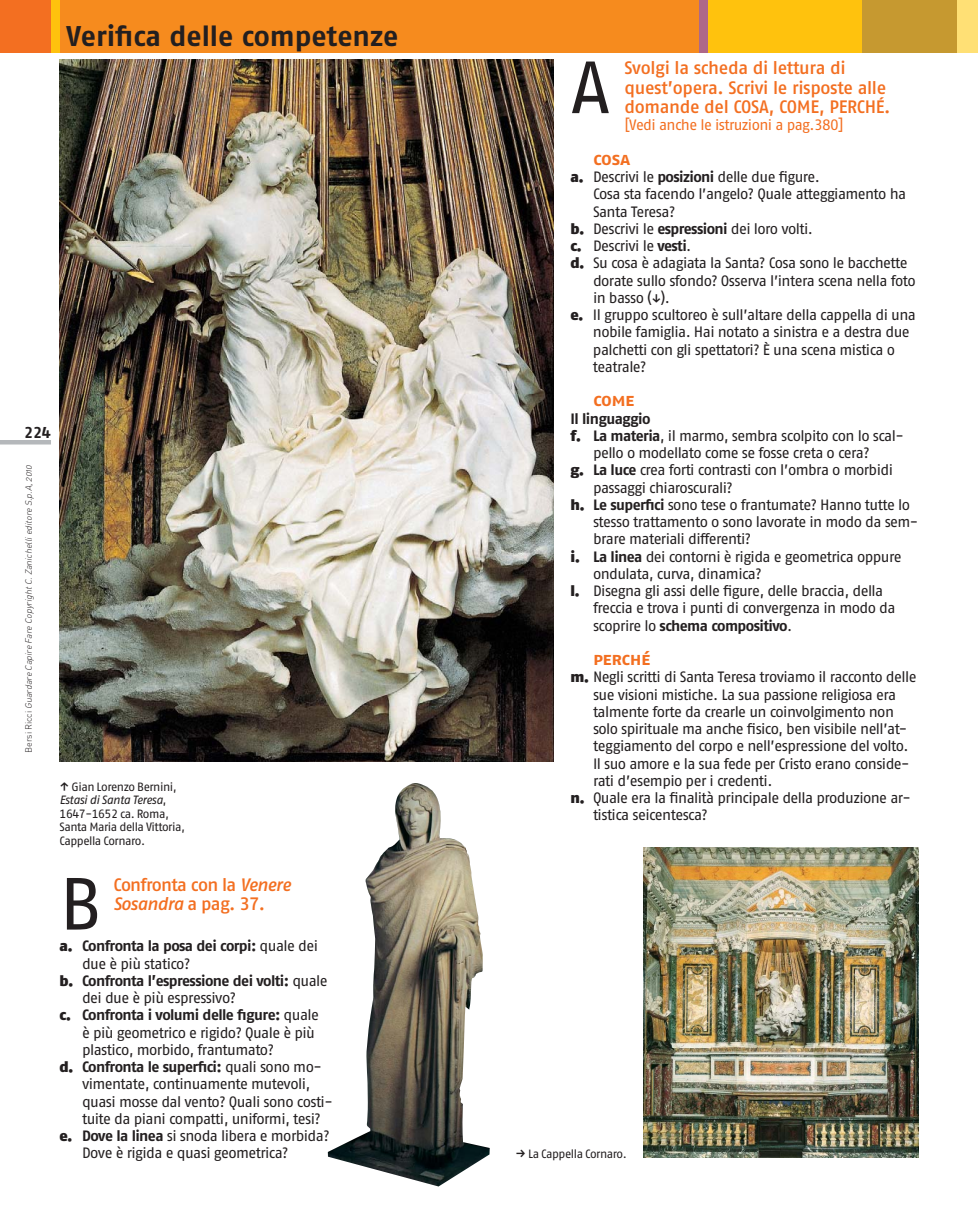
<style>
.page{position:relative;width:978px;height:1212px;background:#fff}
.page>*{position:absolute;margin:0;border:0;box-sizing:border-box;transform-origin:0 0}
.t1{font:73.65px "Fago No Regular Tf Roman";color:#231f20}
.t2{font:28.5px "Fago No Bold Tf Roman";letter-spacing:-.005em;color:#231f20}
.t3{font:18px/19.5px "Fago No Med Tf Roman";letter-spacing:-.02em;color:#f36f21}
.t4{font:18px "Fago No Med Tf Roman";letter-spacing:-.04em;color:#f36f21}
.t5{font:italic 18px "Fago No Med Tf";letter-spacing:-.04em;color:#f36f21}
.t6{font:18px "Fago No Bold Tf Caps";letter-spacing:-.025em;color:#f36f21}
.t7{font:15.75px "Fago No Bold Tf Roman";color:#231f20}
.t8{font:15px/17.2px "Fago No Regular Tf Roman";letter-spacing:-.04em;color:#231f20}
.t9{font:15px "Fago No Bold Tf Roman";letter-spacing:-.04em;color:#231f20}
.t10{font:15px "Fago No Regular Tf Roman";letter-spacing:-.04em;color:#f36f21}
.t11{font:12px/13.5px "Fago No Regular Tf Roman";letter-spacing:-.04em;color:#231f20}
.t12{font:italic 12px "Fago No Regular Tf";letter-spacing:-.04em;color:#231f20}
.t13{font:italic 9px "DIN Light Alternate";color:#231f20}
.s1{font-style:normal}
.s2{font-family:"Fago No Regular Tf Roman";font-style:normal}
.s3{font-family:"Fago No Med Tf";font-style:italic}
.s4{font-family:"Fago No Med Tf Roman";font-style:normal}
.s5{font-family:"Fago No Black Tf Roman"}
.s6{font-family:"Fago No Regular Tf Roman"}
.s7{font-family:"Fago No Bold Tf Roman"}
</style>
<div class="page">
<hr style="left:0;top:440px;width:51px;height:4px;background:#b5b8bb">
<img style="left:60px;top:60px;width:493px;height:702px">
<img style="left:643px;top:848px;width:275px;height:309px">
<div style="left:0;top:0;width:160px;height:52px;background:#f36f21"></div>
<div style="left:60px;top:0;width:639px;height:52px;background:#f68b1e"></div>
<div style="left:52px;top:0;width:8px;height:52px;background:#ffc20d"></div>
<div style="left:927px;top:0;width:51px;height:52px;background:#ffe075"></div>
<div style="left:768px;top:0;width:188px;height:52px;background:#c69930"></div>
<div style="left:699px;top:0;width:163px;height:52px;background:#ffc20d"></div>
<div style="left:699px;top:0;width:9px;height:52px;background:#ae6889"></div>
<img style="left:328px;top:783px;width:162px;height:403px">
<h2 class="t2" style="left:66px;top:19px;width:333px">Verifica delle competenze</h2>
<p class="t7" style="left:24px;top:423px;width:28px">224</p>
<p class="t13" style="left:23px;top:753px;width:291px;rotate:-90deg"><span class="s1">B e rs i R i c c i</span> Guardare Cap ire Fare Copyrig htC.Zanichellieditore S.p .A,2010</p>
<p class="t11" style="left:71px;top:780px;width:107px">Gian Lorenzo Bernini,</p>
<p class="t12" style="left:60px;top:793px;width:108px">Estasi di Santa Teresa<span class="s2">,</span></p>
<p class="t11" style="left:60px;top:807px;width:127px">1647-1652 ca. Roma,<br>Santa Maria della Vittoria,<br>Cappella Cornaro.</p>
<h1 class="t1" style="left:60px;top:862px;width:44px">B</h1>
<p class="t4" style="left:114px;top:874px;width:179px">Confronta con la <span class="s3">Venere</span></p>
<p class="t5" style="left:114px;top:893px;width:153px">Sosandra <span class="s4">a pag. 37.</span></p>
<p class="t9" style="left:60px;top:937px;width:260px"><span class="s5">a.</span> Confronta la posa dei corpi: <span class="s6">quale dei</span></p>
<p class="t8" style="left:82px;top:954px;width:110px">due è più statico?</p>
<p class="t9" style="left:60px;top:972px;width:270px"><span class="s5">b.</span> Confronta l’espressione dei volti: <span class="s6">quale</span></p>
<p class="t8" style="left:82px;top:989px;width:156px">dei due è più espressivo?</p>
<p class="t9" style="left:60px;top:1006px;width:261px"><span class="s5">c.</span> Confronta i volumi delle figure: <span class="s6">quale</span></p>
<p class="t8" style="left:82px;top:1023px;width:235px">è più geometrico e rigido? Quale è più plastico, morbido, frantumato?</p>
<p class="t9" style="left:60px;top:1058px;width:264px"><span class="s5">d.</span> Confronta le superfici: <span class="s6">quali sono mo-</span></p>
<p class="t8" style="left:82px;top:1075px;width:230px">vimentate, continuamente mutevoli,</p>
<p class="t8" style="left:82px;top:1092px;width:252px">quasi mosse dal vento? Quali sono costi-</p>
<p class="t8" style="left:82px;top:1110px;width:240px">tuite da piani compatti, uniformi, tesi?</p>
<p class="t8" style="left:60px;top:1127px;width:272px"><span class="s5">e.</span> <span class="s7">Dove la linea</span> si snoda libera e morbida?</p>
<p class="t8" style="left:82px;top:1144px;width:208px">Dove è rigida e quasi geometrica?</p>
<h1 class="t1" style="left:570px;top:46px;width:41px">A</h1>
<p class="t3" style="left:624px;top:58px;width:268px">Svolgi la scheda di lettura di quest’opera. Scrivi le risposte alle domande del COSA, COME, PERCHÉ.</p>
<p class="t10" style="left:624px;top:117px;width:221px">[Vedi anche le istruzioni a pag.380]</p>
<p class="t6" style="left:593px;top:148px;width:39px">cosa</p>
<p class="t8" style="left:570px;top:168px;width:251px"><span class="s5">a.</span> Descrivi le <span class="s7">posizioni</span> delle due figure.</p>
<p class="t8" style="left:593px;top:185px;width:315px">Cosa sta facendo l’angelo? Quale atteggiamento ha</p>
<p class="t8" style="left:593px;top:203px;width:84px">Santa Teresa?</p>
<p class="t8" style="left:570px;top:220px;width:244px"><span class="s5">b.</span> Descrivi le <span class="s7">espressioni</span> dei loro volti.</p>
<p class="t8" style="left:570px;top:237px;width:122px"><span class="s5">c.</span> Descrivi le <span class="s7">vesti</span>.</p>
<p class="t8" style="left:570px;top:254px;width:339px"><span class="s5">d.</span> Su cosa è adagiata la Santa? Cosa sono le bacchette</p>
<p class="t8" style="left:593px;top:272px;width:324px">dorate sullo sfondo? Osserva l’intera scena nella foto</p>
<p class="t8" style="left:593px;top:289px;width:79px">in basso ( ).</p>
<p class="t8" style="left:570px;top:306px;width:347px"><span class="s5">e.</span> Il gruppo scultoreo è sull’altare della cappella di una</p>
<p class="t8" style="left:593px;top:323px;width:318px">nobile famiglia. Hai notato a sinistra e a destra due</p>
<p class="t8" style="left:593px;top:341px;width:304px">palchetti con gli spettatori? È una scena mistica o</p>
<p class="t8" style="left:593px;top:358px;width:55px">teatrale?</p>
<p class="t6" style="left:593px;top:390px;width:43px">come</p>
<p class="t9" style="left:570px;top:410px;width:82px">Il linguaggio</p>
<p class="t8" style="left:570px;top:427px;width:335px"><span class="s5">f.</span> <span class="s7">La materia</span>, il marmo, sembra scolpito con lo scal-</p>
<p class="t8" style="left:593px;top:444px;width:278px">pello o modellato come se fosse creta o cera?</p>
<p class="t8" style="left:570px;top:461px;width:324px"><span class="s5">g.</span> <span class="s7">La luce</span> crea forti contrasti con l’ombra o morbidi</p>
<p class="t8" style="left:593px;top:479px;width:141px">passaggi chiaroscurali?</p>
<p class="t8" style="left:570px;top:496px;width:341px"><span class="s5">h.</span> <span class="s7">Le superfici</span> sono tese o frantumate? Hanno tutte lo</p>
<p class="t8" style="left:593px;top:513px;width:327px">stesso trattamento o sono lavorate in modo da sem-</p>
<p class="t8" style="left:593px;top:530px;width:160px">brare materiali differenti?</p>
<p class="t8" style="left:570px;top:548px;width:333px"><span class="s5">i.</span> <span class="s7">La linea</span> dei contorni è rigida e geometrica oppure</p>
<p class="t8" style="left:593px;top:565px;width:170px">ondulata, curva, dinamica?</p>
<p class="t8" style="left:570px;top:582px;width:314px"><span class="s5">l.</span> Disegna gli assi delle figure, delle braccia, della</p>
<p class="t8" style="left:593px;top:599px;width:304px">freccia e trova i punti di convergenza in modo da</p>
<p class="t9" style="left:593px;top:617px;width:201px"><span class="s6">scoprire lo</span> schema compositivo<span class="s6">.</span></p>
<p class="t6" style="left:593px;top:648px;width:59px">perché</p>
<p class="t8" style="left:570px;top:668px;width:348px"><span class="s5">m.</span> Negli scritti di Santa Teresa troviamo il racconto delle</p>
<p class="t8" style="left:593px;top:686px;width:305px">sue visioni mistiche. La sua passione religiosa era</p>
<p class="t8" style="left:593px;top:703px;width:303px">talmente forte da crearle un coinvolgimento non</p>
<p class="t8" style="left:593px;top:720px;width:316px">solo spirituale ma anche fisico, ben visibile nell’at-</p>
<p class="t8" style="left:593px;top:737px;width:317px">teggiamento del corpo e nell’espressione del volto.</p>
<p class="t8" style="left:593px;top:755px;width:318px">Il suo amore e la sua fede per Cristo erano conside-</p>
<p class="t8" style="left:593px;top:772px;width:181px">rati d’esempio per i credenti.</p>
<p class="t8" style="left:570px;top:789px;width:342px"><span class="s5">n.</span> Quale era la finalità principale della produzione ar-</p>
<p class="t8" style="left:593px;top:806px;width:116px">tistica seicentesca?</p>
<p class="t11" style="left:528px;top:1146px;width:100px">La Cappella Cornaro.</p>
</div>
